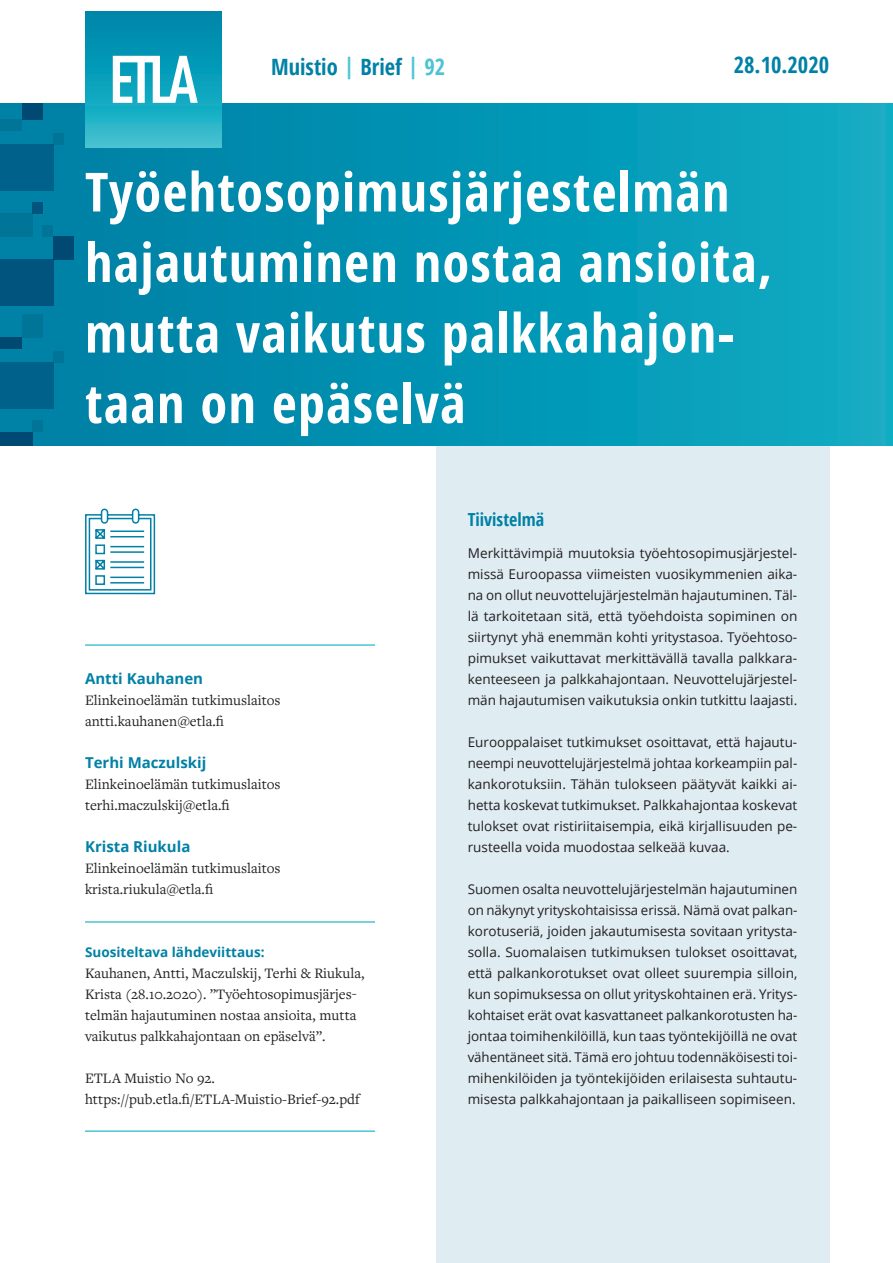
<style>
.page{position:relative;width:893px;height:1263px;background:#fff}
.page>*{position:absolute;margin:0;border:0;box-sizing:border-box;transform-origin:0 0}
.t1{font:700 condensed 54px/70.5px "Open Sans";letter-spacing:.025em;color:#fff}
.t2{font:700 condensed 22.5px "Open Sans";color:#0081a5}
.t3{font:700 condensed 18px "Open Sans";color:#0081a5}
.t4{font:15px/21px "Freight Text Pro";color:#231f20}
.t5{font:700 15px "Open Sans";color:#0081a5}
.t6{font:13.5px/21px "Open Sans";color:#231f20;text-align:justify}
.t7{font:700 13.5px "Open Sans";color:#0081a5}
.s1{color:#4cc4d2}
</style>
<div class="page">
<div style="left:436px;top:441px;width:393px;height:822px;background:#dfecf2"></div>
<div style="left:0;top:104px;width:893px;height:342px;background:linear-gradient(to right,#007da3,#0eabc4)"></div>
<div style="left:0;top:260px;width:53px;height:46px;background:#00547e"></div>
<div style="left:0;top:144px;width:53px;height:46px;background:#00618a"></div>
<div style="left:0;top:362px;width:53px;height:46px;background:#00618a"></div>
<div style="left:53px;top:237px;width:21px;height:23px;background:#004973"></div>
<div style="left:0;top:214px;width:32px;height:23px;background:#007597"></div>
<div style="left:0;top:432px;width:32px;height:14px;background:#004973"></div>
<div style="left:22px;top:104px;width:21px;height:16px;background:#004973"></div>
<div style="left:43px;top:225px;width:10px;height:12px;background:#007597"></div>
<div style="left:53px;top:133px;width:10px;height:11px;background:#007597"></div>
<div style="left:53px;top:351px;width:10px;height:11px;background:#007597"></div>
<div style="left:0;top:120px;width:22px;height:11px;background:#007597"></div>
<div style="left:0;top:338px;width:22px;height:11px;background:#004973"></div>
<div style="left:32px;top:202px;width:11px;height:12px;background:#00547e"></div>
<div style="left:32px;top:420px;width:11px;height:12px;background:#007597"></div>
<div style="left:22px;top:315px;width:21px;height:23px;background:#007597"></div>
<svg style="left:85px;top:12px;width:136px;height:136px;background:#14a1bc"></svg>
<svg style="left:113px;top:56px;width:85px;height:47px"></svg>
<svg style="left:85px;top:508px;width:71px;height:87px"></svg>
<hr style="left:85px;top:921px;width:290px;height:2px;background:#4cc4d2">
<hr style="left:85px;top:644px;width:290px;height:2px;background:#4cc4d2">
<hr style="left:85px;top:1130px;width:290px;height:2px;background:#4cc4d2">
<h2 class="t2" style="left:271px;top:51px;width:176px">Muistio <span class="s1">|</span> Brief <span class="s1">| 92</span></h2>
<h2 class="t2" style="left:734px;top:49px;width:97px">28.10.2020</h2>
<h1 class="t1" style="left:85px;top:155px;width:689px">Työehtosopimusjärjestelmän hajautuminen nostaa ansioita, mutta vaikutus palkkahajon&shy;taan on epäselvä</h1>
<p class="t5" style="left:85px;top:668px;width:120px">Antti Kauhanen</p>
<p class="t4" style="left:85px;top:689px;width:197px">Elinkeinoelämän tutkimuslaitos antti.kauhanen@etla.fi</p>
<p class="t5" style="left:85px;top:752px;width:123px">Terhi Maczulskij</p>
<p class="t4" style="left:85px;top:773px;width:197px">Elinkeinoelämän tutkimuslaitos terhi.maczulskij@etla.fi</p>
<p class="t5" style="left:85px;top:836px;width:107px">Krista Riukula</p>
<p class="t4" style="left:85px;top:857px;width:197px">Elinkeinoelämän tutkimuslaitos krista.riukula@etla.fi</p>
<p class="t7" style="left:85px;top:943px;width:181px">Suositeltava lähdeviittaus:</p>
<p class="t4" style="left:85px;top:962px;width:281px">Kauhanen, Antti, Maczulskij, Terhi &amp; Riukula, Krista (28.10.2020). ”Työehtosopimusjärjes&shy;telmän hajautuminen nostaa ansioita, mutta vaikutus palkkahajontaan on epäselvä”.</p>
<p class="t4" style="left:85px;top:1067px;width:276px">ETLA Muistio No 92. https://pub.etla.fi/ETLA-Muistio-Brief-92.pdf</p>
<h3 class="t3" style="left:468px;top:507px;width:78px">Tiivistelmä</h3>
<p class="t6" style="left:468px;top:542px;width:331px">Merkittävimpiä muutoksia työehtosopimusjärjestel&shy;missä Euroopassa viimeisten vuosikymmenien aika&shy;na on ollut neuvottelujärjestelmän hajautuminen. Täl&shy;lä tarkoitetaan sitä, että työehdoista sopiminen on siirtynyt yhä enemmän kohti yritystasoa. Työehtoso&shy;pimukset vaikuttavat merkittävällä tavalla palkkara&shy;kenteeseen ja palkkahajontaan. Neuvottelujärjestel&shy;män hajautumisen vaikutuksia onkin tutkittu laajasti.</p>
<p class="t6" style="left:468px;top:731px;width:331px">Eurooppalaiset tutkimukset osoittavat, että hajautu&shy;neempi neuvottelujärjestelmä johtaa korkeampiin pal&shy;kankorotuksiin. Tähän tulokseen päätyvät kaikki ai&shy;hetta koskevat tutkimukset. Palkkahajontaa koskevat tulokset ovat ristiriitaisempia, eikä kirjallisuuden pe&shy;rusteella voida muodostaa selkeää kuvaa.</p>
<p class="t6" style="left:468px;top:878px;width:331px">Suomen osalta neuvottelujärjestelmän hajautuminen on näkynyt yrityskohtaisissa erissä. Nämä ovat palkan&shy;korotuseriä, joiden jakautumisesta sovitaan yritysta&shy;solla. Suomalaisen tutkimuksen tulokset osoittavat, että palkankorotukset ovat olleet suurempia silloin, kun sopimuksessa on ollut yrityskohtainen erä. Yritys&shy;kohtaiset erät ovat kasvattaneet palkankorotusten ha&shy;jontaa toimihenkilöillä, kun taas työntekijöillä ne ovat vähentäneet sitä. Tämä ero johtuu todennäköisesti toi&shy;mihenkilöiden ja työntekijöiden erilaisesta suhtautu&shy;misesta palkkahajontaan ja paikalliseen sopimiseen.</p>
</div>
